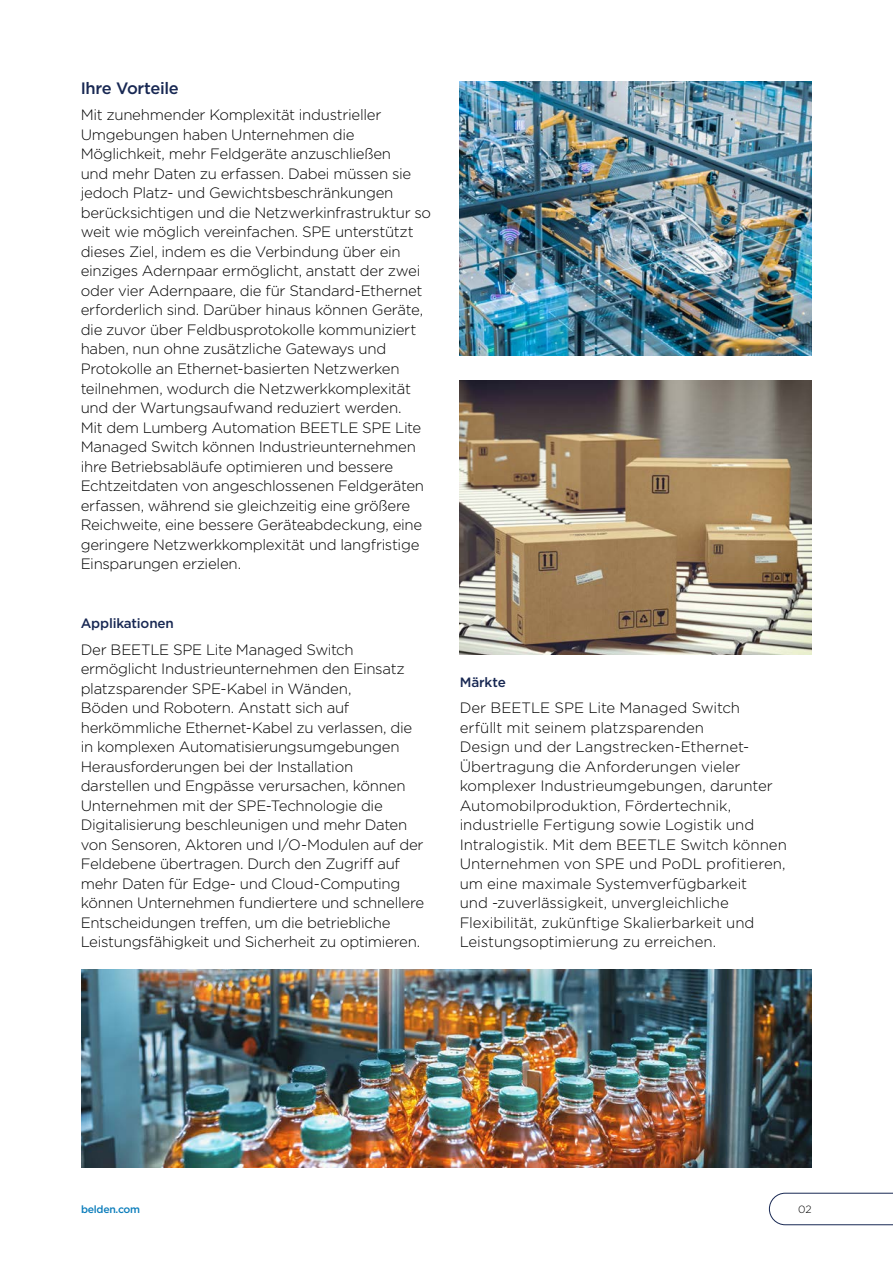
<style>
.page{position:relative;width:893px;height:1263px;background:#fff}
.page>*{position:absolute;margin:0;border:0;box-sizing:border-box;transform-origin:0 0}
.t1{font:500 16.5px "Gotham";letter-spacing:-.025em;color:#182853}
.t2{font:300 15px/19.5px "Gotham";letter-spacing:-.015em;color:#000}
.t3{font:500 13.5px "Gotham";letter-spacing:-.01em;color:#182853}
.t4{font:500 10.5px "Gotham";letter-spacing:-.025em;color:#0b7dbb}
.t5{font:300 10.5px "Gotham";color:#000}
</style>
<div class="page">
<img style="left:460px;top:81px;width:352px;height:274px">
<img style="left:460px;top:380px;width:352px;height:275px">
<img style="left:81px;top:970px;width:731px;height:197px">
<svg style="left:769px;top:1193px;width:124px;height:32px"></svg>
<p class="t1" style="left:81px;top:78px;width:100px">Ihre Vorteile</p>
<p class="t2" style="left:81px;top:105px;width:352px">Mit zunehmender Komplexität industrieller Umgebungen haben Unternehmen die Möglichkeit, mehr Feldgeräte anzuschließen<br>und mehr Daten zu erfassen. Dabei müssen sie jedoch Platz- und Gewichtsbeschränkungen berücksichtigen und die Netzwerkinfrastruktur so weit wie möglich vereinfachen. SPE unterstützt dieses Ziel, indem es die Verbindung über ein einziges Adernpaar ermöglicht, anstatt der zwei oder vier Adernpaare, die für Standard-Ethernet erforderlich sind. Darüber hinaus können Geräte, die zuvor über Feldbusprotokolle kommuniziert haben, nun ohne zusätzliche Gateways und Protokolle an Ethernet-basierten Netzwerken teilnehmen, wodurch die Netzwerkkomplexität und der Wartungsaufwand reduziert werden.<br>Mit dem Lumberg Automation BEETLE SPE Lite Managed Switch können Industrieunternehmen ihre Betriebsabläufe optimieren und bessere Echtzeitdaten von angeschlossenen Feldgeräten erfassen, während sie gleichzeitig eine größere Reichweite, eine bessere Geräteabdeckung, eine geringere Netzwerkkomplexität und langfristige Einsparungen erzielen.</p>
<p class="t3" style="left:81px;top:615px;width:95px">Applikationen</p>
<p class="t2" style="left:81px;top:639px;width:345px">Der BEETLE SPE Lite Managed Switch ermöglicht Industrieunternehmen den Einsatz platzsparender SPE-Kabel in Wänden,<br>Böden und Robotern. Anstatt sich auf herkömmliche Ethernet-Kabel zu verlassen, die in komplexen Automatisierungsumgebungen Herausforderungen bei der Installation darstellen und Engpässe verursachen, können Unternehmen mit der SPE-Technologie die Digitalisierung beschleunigen und mehr Daten von Sensoren, Aktoren und I/O-Modulen auf der Feldebene übertragen. Durch den Zugriff auf mehr Daten für Edge- und Cloud-Computing können Unternehmen fundiertere und schnellere Entscheidungen treffen, um die betriebliche Leistungsfähigkeit und Sicherheit zu optimieren.</p>
<p class="t3" style="left:460px;top:673px;width:48px">Märkte</p>
<p class="t2" style="left:460px;top:697px;width:329px">Der BEETLE SPE Lite Managed Switch<br>erfüllt mit seinem platzsparenden<br>Design und der Langstrecken-Ethernet-Übertragung die Anforderungen vieler komplexer Industrieumgebungen, darunter Automobilproduktion, Fördertechnik, industrielle Fertigung sowie Logistik und Intralogistik. Mit dem BEETLE Switch können Unternehmen von SPE und PoDL profitieren, um eine maximale Systemverfügbarkeit<br>und -zuverlässigkeit, unvergleichliche Flexibilität, zukünftige Skalierbarkeit und Leistungsoptimierung zu erreichen.</p>
<p class="t4" style="left:81px;top:1202px;width:61px">belden.com</p>
<p class="t5" style="left:798px;top:1203px;width:15px">02</p>
</div>
